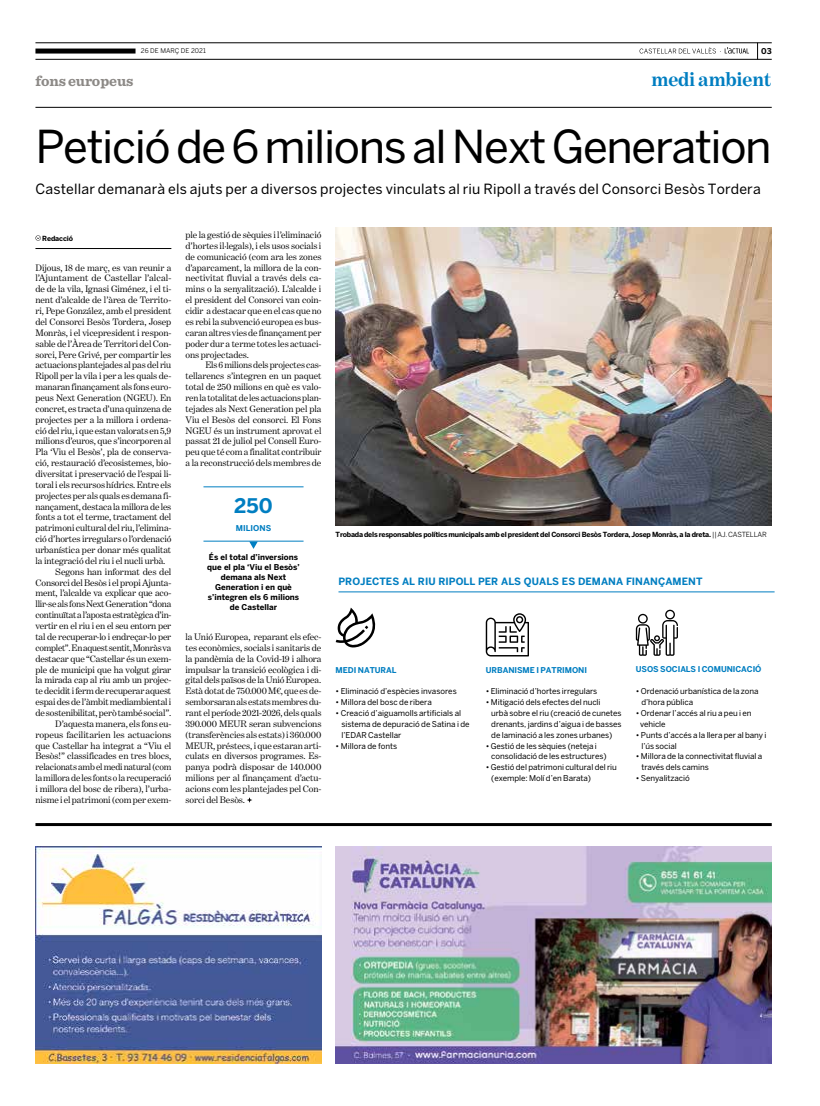
<style>
.page{position:relative;width:820px;height:1106px;background:#fff}
.page>*{position:absolute;margin:0;border:0;box-sizing:border-box;transform-origin:0 0}
.t1{font:45px "Benton Sans";color:#000}
.t2{font:700 20px "Benton Modern One";letter-spacing:-.005em;color:#007ec1}
.t3{font:700 20px "Benton Sans";color:#007ec1}
.t4{font:700 15px "Sentinel";letter-spacing:-.005em;color:#8c8986}
.t5{font:14px "Benton Sans";letter-spacing:.015em;color:#000}
.t6{font:700 10px "Benton Sans";letter-spacing:.005em;color:#007ec1}
.t7{font:9.5px/10.9px "Benton Modern One";letter-spacing:-.01em;color:#000;text-align:justify}
.t8{font:8px/10.9px "Benton Sans";letter-spacing:-.005em;color:#000}
.t9{font:700 8px/10px "Benton Sans";color:#000;text-align:center}
.t10{font:700 8px "Benton Sans";letter-spacing:-.01em;color:#007ec1}
.t11{font:700 7px "Benton Sans";letter-spacing:-.03em;color:#000}
.t12{font:700 7px "Benton Sans";letter-spacing:-.01em;color:#000}
.t13{font:6.5px "Benton Sans";letter-spacing:.005em;color:#000}
.s1{font-weight:400}
</style>
<div class="page">
<svg style="left:757px;top:44px;width:1px;height:15px"></svg>
<svg style="left:639px;top:47px;width:109px;height:7px"></svg>
<hr style="left:35px;top:107px;width:736px;height:1px;background:#000">
<hr style="left:35px;top:43px;width:736px;height:1px;background:#000">
<hr style="left:35px;top:59px;width:736px;height:1px;background:#000">
<div style="left:35px;top:49px;width:100px;height:5px;background:#000"></div>
<img style="left:35px;top:846px;width:286px;height:217px">
<img style="left:335px;top:846px;width:436px;height:217px">
<hr style="left:35px;top:823px;width:736px;height:3px;background:#000">
<img style="left:335px;top:227px;width:436px;height:298px">
<svg style="left:35px;top:235px;width:6px;height:6px"></svg>
<hr style="left:35px;top:248px;width:136px;height:1px;background:#000">
<svg style="left:247px;top:797px;width:5px;height:5px"></svg>
<hr style="left:203px;top:541px;width:100px;height:1px;background:#007ec1">
<hr style="left:203px;top:486px;width:100px;height:1px;background:#007ec1">
<svg style="left:249px;top:541px;width:9px;height:8px"></svg>
<hr style="left:338px;top:591px;width:436px;height:1px;background:#007ec1">
<svg style="left:335px;top:607px;width:41px;height:40px"></svg>
<svg style="left:485px;top:613px;width:43px;height:43px"></svg>
<svg style="left:635px;top:609px;width:42px;height:47px"></svg>
<p class="t13" style="left:141px;top:47px;width:66px">26 DE MARÇ DE 2021</p>
<p class="t9" style="left:760px;top:46px;width:12px">03</p>
<h3 class="t4" style="left:35px;top:69px;width:99px">fons europeus</h3>
<h2 class="t2" style="left:651px;top:68px;width:122px">medi ambient</h2>
<h1 class="t1" style="left:35px;top:120px;width:737px">Petició de 6 milions al Next Generation</h1>
<h3 class="t5" style="left:35px;top:181px;width:726px">Castellar demanarà els ajuts per a diversos projectes vinculats al riu Ripoll a través del Consorci Besòs Tordera</h3>
<p class="t12" style="left:42px;top:234px;width:33px">Redacció</p>
<p class="t7" style="left:35px;top:262px;width:137px">Dijous, 18 de març, es van reunir a</p>
<p class="t7" style="left:35px;top:273px;width:137px">l’Ajuntament de Castellar l’alcal-</p>
<p class="t7" style="left:35px;top:284px;width:137px">de de la vila, Ignasi Giménez, i el ti-</p>
<p class="t7" style="left:35px;top:294px;width:137px">nent d’alcalde de l’àrea de Territo-</p>
<p class="t7" style="left:35px;top:305px;width:137px">ri, Pepe González, amb el president</p>
<p class="t7" style="left:35px;top:316px;width:137px">del Consorci Besòs Tordera, Josep</p>
<p class="t7" style="left:35px;top:327px;width:137px">Monràs, i el vicepresident i respon-</p>
<p class="t7" style="left:35px;top:338px;width:137px">sable de l’Àrea de Territori del Con-</p>
<p class="t7" style="left:35px;top:349px;width:137px">sorci, Pere Grivé, per compartir les</p>
<p class="t7" style="left:35px;top:360px;width:137px">actuacions plantejades al pas del riu</p>
<p class="t7" style="left:35px;top:370px;width:137px">Ripoll per la vila i per a les quals de-</p>
<p class="t7" style="left:35px;top:381px;width:137px">manaran finançament als fons euro-</p>
<p class="t7" style="left:35px;top:392px;width:137px">peus Next Generation (NGEU). En</p>
<p class="t7" style="left:35px;top:403px;width:137px">concret, es tracta d’una quinzena de</p>
<p class="t7" style="left:35px;top:414px;width:137px">projectes per a la millora i ordena-</p>
<p class="t7" style="left:35px;top:425px;width:137px">ció del riu, i que estan valorats en 5,9</p>
<p class="t7" style="left:35px;top:436px;width:137px">milions d’euros, que s’incorporen al</p>
<p class="t7" style="left:35px;top:446px;width:137px">Pla ‘Viu el Besòs’, pla de conserva-</p>
<p class="t7" style="left:35px;top:457px;width:137px">ció, restauració d’ecosistemes, bio-</p>
<p class="t7" style="left:35px;top:468px;width:137px">diversitat i preservació de l’espai li-</p>
<p class="t7" style="left:35px;top:479px;width:137px">toral i els recursos hídrics. Entre els</p>
<p class="t7" style="left:35px;top:490px;width:137px">projectes per als quals es demana fi-</p>
<p class="t7" style="left:35px;top:501px;width:137px">nançament, destaca la millora de les</p>
<p class="t7" style="left:35px;top:512px;width:137px">fonts a tot el terme, tractament del</p>
<p class="t7" style="left:35px;top:522px;width:137px">patrimoni cultural del riu, l’elimina-</p>
<p class="t7" style="left:35px;top:533px;width:137px">ció d’hortes irregulars o l’ordenació</p>
<p class="t7" style="left:35px;top:544px;width:137px">urbanística per donar més qualitat</p>
<p class="t7" style="left:35px;top:555px;width:131px">la integració del riu i el nucli urbà.</p>
<p class="t7" style="left:55px;top:566px;width:117px">Segons han informat des del</p>
<p class="t7" style="left:35px;top:577px;width:137px">Consorci del Besòs i el propi Ajunta-</p>
<p class="t7" style="left:35px;top:588px;width:137px">ment, l’alcalde va explicar que aco-</p>
<p class="t7" style="left:35px;top:598px;width:137px">llir-se als fons Next Generation “dona</p>
<p class="t7" style="left:35px;top:609px;width:137px">continuïtat a l’aposta estratègica d’in-</p>
<p class="t7" style="left:35px;top:620px;width:137px">vertir en el riu i en el seu entorn per</p>
<p class="t7" style="left:35px;top:631px;width:137px">tal de recuperar-lo i endreçar-lo per</p>
<p class="t7" style="left:35px;top:642px;width:137px">complet”. En aquest sentit, Monràs va</p>
<p class="t7" style="left:35px;top:653px;width:137px">destacar que “Castellar és un exem-</p>
<p class="t7" style="left:35px;top:663px;width:137px">ple de municipi que ha volgut girar</p>
<p class="t7" style="left:35px;top:674px;width:137px">la mirada cap al riu amb un projec-</p>
<p class="t7" style="left:35px;top:685px;width:137px">te decidit i ferm de recuperar aquest</p>
<p class="t7" style="left:35px;top:696px;width:137px">espai des de l’àmbit mediambiental i</p>
<p class="t7" style="left:35px;top:707px;width:137px">de sostenibilitat, però també social”.</p>
<p class="t7" style="left:55px;top:718px;width:117px">D’aquesta manera, els fons eu-</p>
<p class="t7" style="left:35px;top:729px;width:137px">ropeus facilitarien les actuacions</p>
<p class="t7" style="left:35px;top:739px;width:137px">que Castellar ha integrat a “Viu el</p>
<p class="t7" style="left:35px;top:750px;width:137px">Besòs!” classificades en tres blocs,</p>
<p class="t7" style="left:35px;top:761px;width:137px">relacionats amb el medi natural (com</p>
<p class="t7" style="left:35px;top:772px;width:137px">la millora de les fonts o la recuperació</p>
<p class="t7" style="left:35px;top:783px;width:137px">i millora del bosc de ribera), l’urba-</p>
<p class="t7" style="left:35px;top:794px;width:137px">nisme i el patrimoni (com per exem-</p>
<p class="t7" style="left:185px;top:229px;width:137px">ple la gestió de sèquies i l’eliminació d’hortes il·legals), i els usos socials i de comunicació (com ara les zones d’aparcament, la millora de la con&shy;nectivitat fluvial a través dels ca&shy;mins o la senyalització). L’alcalde i el president del Consorci van coin&shy;cidir a destacar que en el cas que no es rebi la subvenció europea es bus&shy;caran altres vies de finançament per poder dur a terme totes les actuaci&shy;ons projectades.</p>
<p class="t7" style="left:185px;top:360px;width:137px;text-indent:20px">Els 6 milions dels projectes cas&shy;tellarencs s’integren en un paquet total de 250 milions en què es valo&shy;ren la totalitat de les actuacions plan&shy;tejades als Next Generation pel pla Viu el Besòs del consorci. El Fons NGEU és un instrument aprovat el passat 21 de juliol pel Consell Euro&shy;peu que té com a finalitat contribuir a la reconstrucció dels membres de</p>
<h2 class="t3" style="left:234px;top:494px;width:40px">250</h2>
<p class="t10" style="left:236px;top:523px;width:37px">MILIONS</p>
<p class="t9" style="left:207px;top:552px;width:94px">És el total d’inversions que el pla ‘Viu el Besòs’ demana als Next<br>Generation i en què s’integren els 6 milions de Castellar</p>
<p class="t7" style="left:185px;top:631px;width:137px">la Unió Europea, reparant els efec&shy;tes econòmics, socials i sanitaris de la pandèmia de la Covid-19 i alhora impulsar la transició ecològica i di&shy;gital dels països de la Unió Europea.<br>Està dotat de 750.000 M€, que es de&shy;semborsaran als estats membres du&shy;rant el període 2021-2026, dels quals 390.000 MEUR seran subvencions (transferències als estats) i 360.000<br>MEUR, préstecs, i que estaran arti&shy;culats en diversos programes. Es&shy;panya podrà disposar de 140.000 milions per al finançament d’actu&shy;acions com les plantejades pel Con&shy;sorci del Besòs.</p>
<p class="t11" style="left:335px;top:530px;width:432px">Trobada dels responsables polítics municipals amb el president del Consorci Besòs Tordera, Josep Monràs, a la dreta. <span class="s1">|| AJ. CAST ELLAR</span></p>
<p class="t6" style="left:338px;top:576px;width:365px">PROJECTES AL RIU RIPOLL PER ALS QUALS ES DEMANA FINANÇAMENT</p>
<p class="t10" style="left:335px;top:665px;width:62px">MEDI NATURAL</p>
<p class="t8" style="left:335px;top:685px;width:123px">• Eliminació d’espècies invasores</p>
<p class="t8" style="left:335px;top:696px;width:98px">• Millora del bosc de ribera</p>
<p class="t8" style="left:341px;top:707px;width:130px;text-indent:-6px">• Creació d’aiguamolls artificials al sistema de depuració de Satina i de l’EDAR</p>
<p class="t8" style="left:368px;top:729px;width:35px">Castellar</p>
<p class="t8" style="left:335px;top:740px;width:63px">• Millora de fonts</p>
<p class="t10" style="left:485px;top:665px;width:103px">URBANISME I PATRIMONI</p>
<p class="t8" style="left:485px;top:685px;width:113px">• Eliminació d’hortes irregulars</p>
<p class="t8" style="left:491px;top:696px;width:132px;text-indent:-5px">• Mitigació dels efectes del nucli<br>urbà sobre el riu (creació de cunetes drenants, jardins d’aigua i de basses de laminació a les zones urbanes)</p>
<p class="t8" style="left:491px;top:740px;width:117px;text-indent:-6px">• Gestió de les sèquies (neteja i consolidació de les estructures)</p>
<p class="t8" style="left:491px;top:761px;width:127px;text-indent:-6px">• Gestió del patrimoni cultural del riu (exemple: Molí d’en Barata)</p>
<p class="t10" style="left:635px;top:665px;width:126px">USOS SOCIALS I COMUNICACIÓ</p>
<p class="t8" style="left:641px;top:685px;width:119px;text-indent:-6px">• Ordenació urbanística de la zona d’hora pública</p>
<p class="t8" style="left:639px;top:707px;width:113px;text-indent:-4px">• Ordenar l’accés al riu a peu i en vehicle</p>
<p class="t8" style="left:641px;top:729px;width:127px;text-indent:-6px">• Punts d’accés a la llera per al bany i l’ús social</p>
<p class="t8" style="left:641px;top:751px;width:122px;text-indent:-6px">• Millora de la connectivitat fluvial a través dels camins</p>
<p class="t8" style="left:635px;top:772px;width:55px">• Senyalització</p>
</div>
